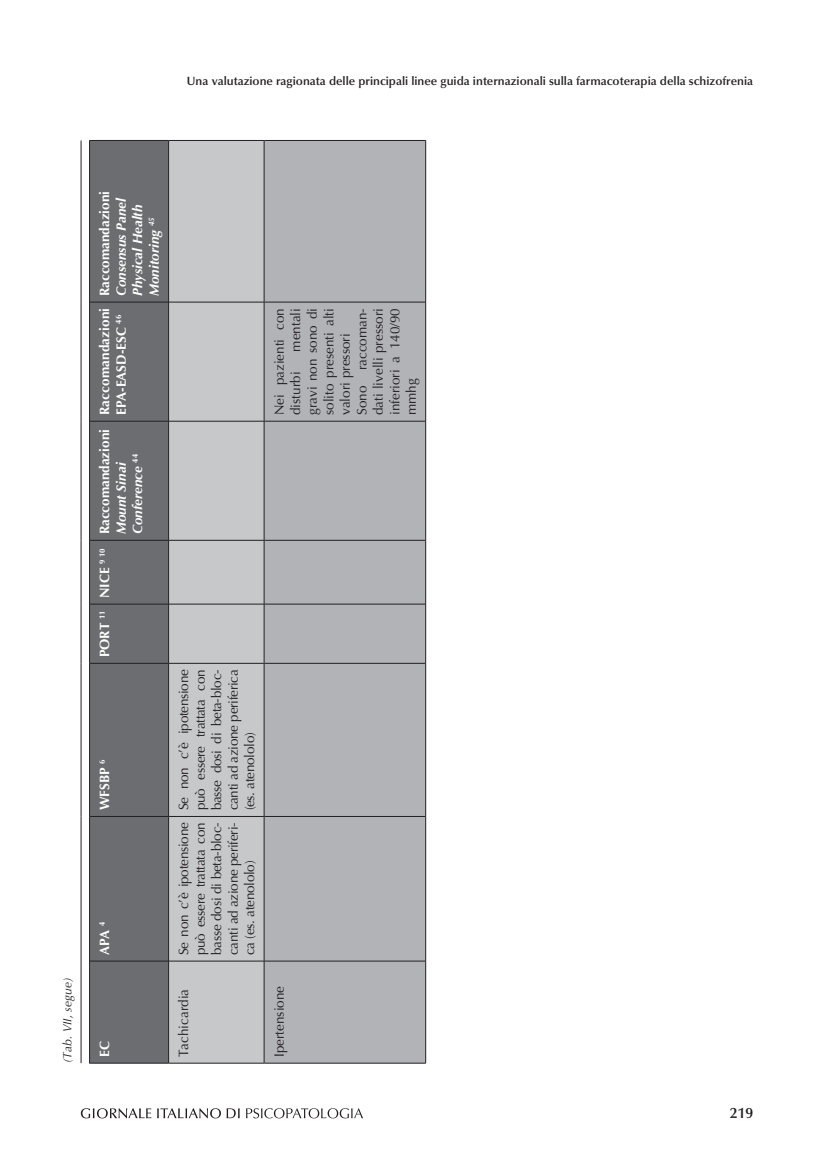
<style>
.page{position:relative;width:834px;height:1174px;background:#fff}
.page>*{position:absolute;margin:0;border:0;box-sizing:border-box;transform-origin:0 0}
.t1{font:600 15px "Optima LT Std";color:#231f20}
.t2{font:13.5px/16.5px "Optima LT Std";color:#231f20;text-align:justify}
.t3{font:700 13.5px/16.5px "Optima LT Std";color:#fff}
.t4{font:italic 700 13.5px/16.5px "Optima LT Std";color:#fff}
.t5{font:600 12px "Optima LT Std";color:#231f20}
.t6{font:italic 12px "Optima LT Std";color:#231f20}
.s1{font-style:italic}
</style>
<div class="page">
<svg style="left:81px;top:1108px;width:282px;height:10px"></svg>
<div style="left:90px;top:141px;width:78px;height:922px;background:#6c6d70"></div>
<div style="left:169px;top:141px;width:95px;height:922px;background:#c7c8ca"></div>
<div style="left:265px;top:141px;width:160px;height:922px;background:#b2b3b7"></div>
<hr style="left:81px;top:961px;width:1px;height:102px;background:#231f20">
<hr style="left:81px;top:816px;width:1px;height:145px;background:#231f20">
<hr style="left:81px;top:663px;width:1px;height:153px;background:#231f20">
<hr style="left:81px;top:604px;width:1px;height:59px;background:#231f20">
<hr style="left:81px;top:540px;width:1px;height:64px;background:#231f20">
<hr style="left:81px;top:421px;width:1px;height:119px;background:#231f20">
<hr style="left:81px;top:302px;width:1px;height:119px;background:#231f20">
<hr style="left:81px;top:140px;width:1px;height:162px;background:#231f20">
<hr style="left:90px;top:1063px;width:78px;height:1px;background:#231f20">
<hr style="left:89px;top:961px;width:1px;height:102px;background:#231f20">
<hr style="left:89px;top:816px;width:1px;height:145px;background:#231f20">
<hr style="left:89px;top:663px;width:1px;height:153px;background:#231f20">
<hr style="left:89px;top:604px;width:1px;height:59px;background:#231f20">
<hr style="left:89px;top:540px;width:1px;height:64px;background:#231f20">
<hr style="left:89px;top:421px;width:1px;height:119px;background:#231f20">
<hr style="left:89px;top:302px;width:1px;height:119px;background:#231f20">
<hr style="left:89px;top:140px;width:1px;height:162px;background:#231f20">
<hr style="left:90px;top:960px;width:78px;height:1px;background:#231f20">
<hr style="left:90px;top:816px;width:78px;height:1px;background:#231f20">
<hr style="left:90px;top:663px;width:78px;height:1px;background:#231f20">
<hr style="left:90px;top:604px;width:78px;height:1px;background:#231f20">
<hr style="left:90px;top:540px;width:78px;height:1px;background:#231f20">
<hr style="left:90px;top:421px;width:78px;height:1px;background:#231f20">
<hr style="left:90px;top:302px;width:78px;height:1px;background:#231f20">
<hr style="left:90px;top:140px;width:78px;height:1px;background:#231f20">
<hr style="left:169px;top:1063px;width:95px;height:1px;background:#231f20">
<hr style="left:264px;top:1063px;width:161px;height:1px;background:#231f20">
<hr style="left:168px;top:961px;width:1px;height:102px;background:#231f20">
<hr style="left:168px;top:816px;width:1px;height:145px;background:#231f20">
<hr style="left:168px;top:663px;width:1px;height:153px;background:#231f20">
<hr style="left:168px;top:604px;width:1px;height:59px;background:#231f20">
<hr style="left:168px;top:540px;width:1px;height:64px;background:#231f20">
<hr style="left:168px;top:421px;width:1px;height:119px;background:#231f20">
<hr style="left:168px;top:302px;width:1px;height:119px;background:#231f20">
<hr style="left:168px;top:140px;width:1px;height:162px;background:#231f20">
<hr style="left:169px;top:960px;width:95px;height:1px;background:#231f20">
<hr style="left:169px;top:816px;width:95px;height:1px;background:#231f20">
<hr style="left:169px;top:663px;width:95px;height:1px;background:#231f20">
<hr style="left:169px;top:604px;width:95px;height:1px;background:#231f20">
<hr style="left:169px;top:540px;width:95px;height:1px;background:#231f20">
<hr style="left:169px;top:421px;width:95px;height:1px;background:#231f20">
<hr style="left:169px;top:302px;width:95px;height:1px;background:#231f20">
<hr style="left:169px;top:140px;width:95px;height:1px;background:#231f20">
<hr style="left:264px;top:960px;width:161px;height:1px;background:#231f20">
<hr style="left:264px;top:816px;width:161px;height:1px;background:#231f20">
<hr style="left:264px;top:663px;width:161px;height:1px;background:#231f20">
<hr style="left:264px;top:604px;width:161px;height:1px;background:#231f20">
<hr style="left:264px;top:540px;width:161px;height:1px;background:#231f20">
<hr style="left:264px;top:421px;width:161px;height:1px;background:#231f20">
<hr style="left:264px;top:302px;width:161px;height:1px;background:#231f20">
<hr style="left:264px;top:140px;width:161px;height:1px;background:#231f20">
<hr style="left:264px;top:961px;width:1px;height:102px;background:#231f20">
<hr style="left:264px;top:816px;width:1px;height:145px;background:#231f20">
<hr style="left:264px;top:663px;width:1px;height:153px;background:#231f20">
<hr style="left:264px;top:604px;width:1px;height:59px;background:#231f20">
<hr style="left:264px;top:540px;width:1px;height:64px;background:#231f20">
<hr style="left:264px;top:421px;width:1px;height:119px;background:#231f20">
<hr style="left:264px;top:302px;width:1px;height:119px;background:#231f20">
<hr style="left:264px;top:140px;width:1px;height:162px;background:#231f20">
<hr style="left:425px;top:961px;width:1px;height:102px;background:#231f20">
<hr style="left:425px;top:816px;width:1px;height:145px;background:#231f20">
<hr style="left:425px;top:663px;width:1px;height:153px;background:#231f20">
<hr style="left:425px;top:604px;width:1px;height:59px;background:#231f20">
<hr style="left:425px;top:540px;width:1px;height:64px;background:#231f20">
<hr style="left:425px;top:421px;width:1px;height:119px;background:#231f20">
<hr style="left:425px;top:302px;width:1px;height:119px;background:#231f20">
<hr style="left:425px;top:140px;width:1px;height:162px;background:#231f20">
<p class="t5" style="left:187px;top:74px;width:567px">Una valutazione ragionata delle principali linee guida internazionali sulla farmacoterapia della schizofrenia</p>
<p class="t6" style="left:60px;top:1063px;width:87px;rotate:-90deg">(Tab. VII, segue)</p>
<p class="t3" style="left:97px;top:296px;width:107px;rotate:-90deg">Raccomandazioni</p>
<p class="t4" style="left:113px;top:296px;width:100px;rotate:-90deg">Consensus Panel<br>Physical Health<br>Monitoring <sup>45</sup></p>
<p class="t3" style="left:97px;top:415px;width:109px;rotate:-90deg">Raccomandazioni<br>EPA-EASD-ESC <sup>46</sup></p>
<p class="t3" style="left:97px;top:534px;width:107px;text-indent:-123px;rotate:-90deg">PORT <sup>11</sup> NICE <sup>9</sup> <sup>10</sup> Raccomandazioni<br><span class="s1">Mount Sinai<br>Conference</span> <sup>44</sup></p>
<p class="t3" style="left:97px;top:810px;width:52px;rotate:-90deg">WFSBP <sup>6</sup></p>
<p class="t3" style="left:97px;top:955px;width:35px;rotate:-90deg">APA <sup>4</sup></p>
<p class="t3" style="left:97px;top:1057px;width:17px;rotate:-90deg">EC</p>
<p class="t2" style="left:176px;top:810px;width:143px;rotate:-90deg">Se non c’è ipotensione può essere trattata con basse dosi di beta-bloc&shy;canti ad azione periferica (es. atenololo)</p>
<p class="t2" style="left:176px;top:955px;width:134px;rotate:-90deg">Se non c’è ipotensione può essere trattata con basse dosi di beta-bloc&shy;canti ad azione periferi&shy;ca (es. atenololo)</p>
<p class="t2" style="left:176px;top:1057px;width:70px;rotate:-90deg">Tachicardia</p>
<p class="t2" style="left:287px;top:415px;width:109px;text-align:left;text-indent:64px;rotate:-90deg">mentali gravi non sono di solito presenti alti valori pressori<br>Sono raccoman&shy;dati livelli pressori inferiori a 140/90 mmhg</p>
<p class="t2" style="left:271px;top:415px;width:109px;rotate:-90deg">Nei pazienti con disturbi</p>
<p class="t2" style="left:271px;top:1057px;width:73px;rotate:-90deg">Ipertensione</p>
<p class="t1" style="left:729px;top:1104px;width:25px">219</p>
</div>
